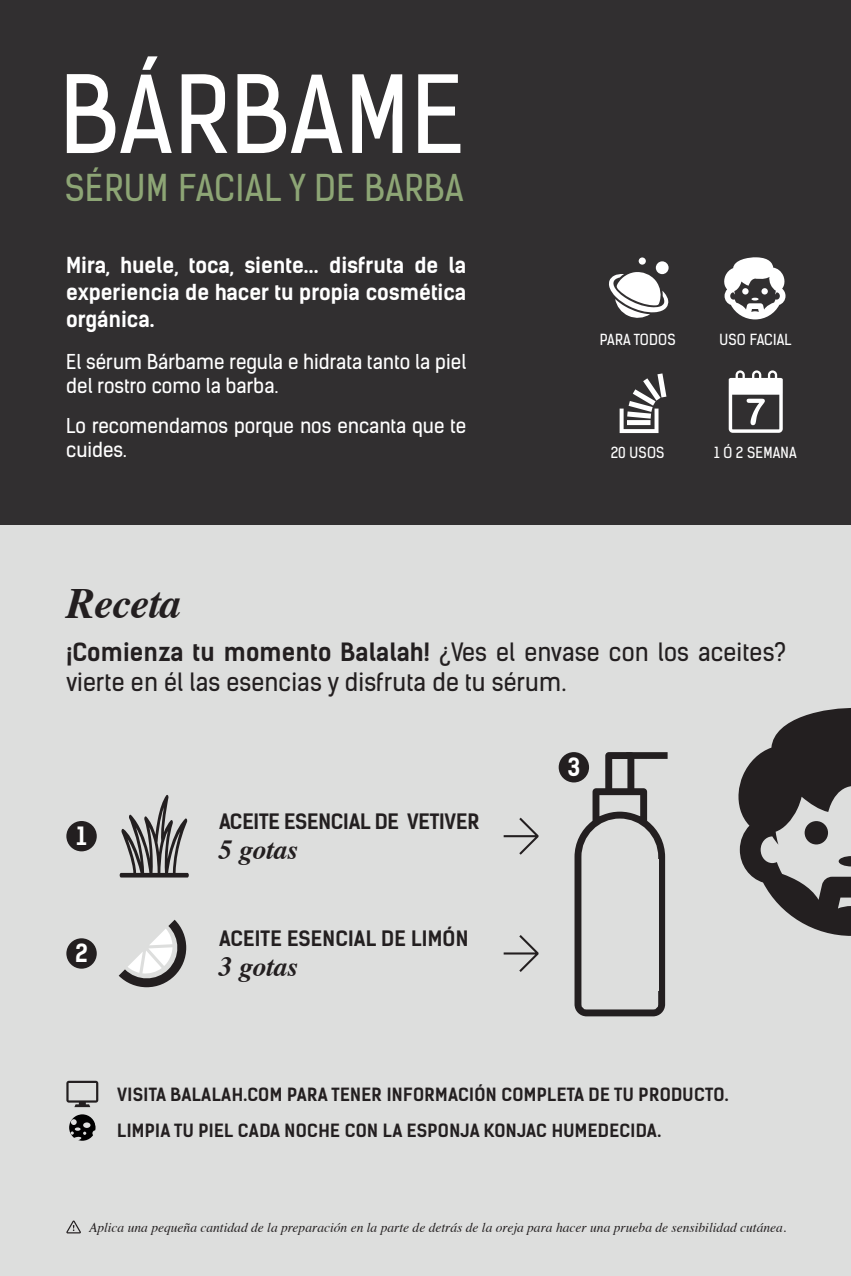
<style>
.page{position:relative;width:851px;height:1276px;background:#fff}
.page>*{position:absolute;margin:0;border:0;box-sizing:border-box;transform-origin:0 0}
.t1{font:101.7px "Kelson Sans";letter-spacing:.02em;color:#fff}
.t2{font:italic 700 43.2px "Times";letter-spacing:-.025em;color:#231f20}
.t3{font:35.1px "Kelson Sans";letter-spacing:.025em;color:#8da575}
.t4{font:italic 700 27.6px "Times";letter-spacing:-.01em;color:#231f20}
.t5{font:24px/30px "Kelson Sans";letter-spacing:.005em;color:#231f20}
.t6{font:700 24px "Kelson Sans";color:#fff}
.t7{font:700 21px/27px "Kelson Sans";letter-spacing:-.005em;color:#fff;text-align:justify}
.t8{font:700 20.4px "Kelson Sans";letter-spacing:-.01em;color:#231f20}
.t9{font:700 20.4px "Kelson Sans";letter-spacing:.01em;color:#231f20}
.t10{font:19.5px/24px "Kelson Sans";color:#fff}
.t11{font:700 17.4px "Kelson Sans";letter-spacing:.02em;color:#231f20}
.t12{font:14.7px "Kelson Sans";letter-spacing:.015em;color:#fff}
.t13{font:italic 13.5px "Times";color:#231f20}
.s1{font-weight:700}
</style>
<div class="page">
<div style="left:0;top:522px;width:850px;height:754px;background:#dddedd"></div>
<div style="left:0;top:0;width:850px;height:524px;background:#312f30"></div>
<svg style="left:728px;top:370px;width:54px;height:63px"></svg>
<svg style="left:619px;top:373px;width:47px;height:60px"></svg>
<svg style="left:609px;top:271px;width:59px;height:47px"></svg>
<div style="left:655px;top:261px;width:13px;height:13px;background:#fff;border-radius:50%"></div>
<div style="left:638px;top:257px;width:7px;height:8px;background:#fff;border-radius:50%"></div>
<svg style="left:66px;top:1220px;width:15px;height:13px"></svg>
<svg style="left:724px;top:257px;width:61px;height:62px"></svg>
<svg style="left:566px;top:752px;width:102px;height:265px"></svg>
<div style="left:629px;top:859px;width:29px;height:132px;background:#dddedd"></div>
<svg style="left:738px;top:708px;width:112px;height:228px"></svg>
<div style="left:558px;top:752px;width:31px;height:30px;background:#231f20;border-radius:50%"></div>
<svg style="left:69px;top:1114px;width:26px;height:26px"></svg>
<svg style="left:66px;top:1080px;width:32px;height:27px"></svg>
<div style="left:66px;top:821px;width:31px;height:30px;background:#231f20;border-radius:50%"></div>
<svg style="left:120px;top:795px;width:69px;height:82px"></svg>
<svg style="left:503px;top:817px;width:35px;height:37px"></svg>
<div style="left:66px;top:938px;width:31px;height:30px;background:#231f20;border-radius:50%"></div>
<svg style="left:119px;top:919px;width:67px;height:68px"></svg>
<svg style="left:503px;top:935px;width:35px;height:37px"></svg>
<div style="left:626px;top:752px;width:41px;height:7px;background:#231f20"></div>
<p class="t1" style="left:61px;top:52px;width:405px">BÁRBAME</p>
<p class="t3" style="left:65px;top:166px;width:400px">SÉRUM FACIAL Y DE BARBA</p>
<p class="t7" style="left:66px;top:252px;width:401px">Mira, huele, toca, siente… disfruta de la experiencia de hacer tu propia cosmética orgánica.</p>
<p class="t10" style="left:66px;top:350px;width:401px">El sérum Bárbame regula e hidrata tanto la piel del rostro como la barba.</p>
<p class="t10" style="left:66px;top:414px;width:401px">Lo recomendamos porque nos encanta que te cuides.</p>
<p class="t12" style="left:599px;top:331px;width:77px">PARA TODOS</p>
<p class="t12" style="left:719px;top:331px;width:74px">USO FACIAL</p>
<p class="t12" style="left:610px;top:443px;width:55px">20 USOS</p>
<p class="t12" style="left:714px;top:443px;width:84px">1 Ó 2 SEMANA</p>
<p class="t2" style="left:66px;top:563px;width:116px">Receta</p>
<p class="t5" style="left:66px;top:637px;width:721px"><span class="s1">¡Comienza tu momento Balalah!</span> ¿Ves el envase con los aceites? vierte en él las esencias y disfruta de tu sérum.</p>
<p class="t6" style="left:76px;top:821px;width:12px">1</p>
<p class="t6" style="left:75px;top:939px;width:14px">2</p>
<p class="t8" style="left:219px;top:809px;width:262px">ACEITE ESENCIAL DE VETIVER</p>
<p class="t4" style="left:219px;top:823px;width:80px">5 gotas</p>
<p class="t9" style="left:219px;top:926px;width:251px">ACEITE ESENCIAL DE LIMÓN</p>
<p class="t4" style="left:219px;top:940px;width:80px">3 gotas</p>
<p class="t6" style="left:567px;top:752px;width:14px">3</p>
<p class="t11" style="left:117px;top:1083px;width:613px">VISITA BALALAH.COM PARA TENER INFORMACIÓN COMPLETA DE TU PRODUCTO.</p>
<p class="t11" style="left:117px;top:1119px;width:545px">LIMPIA TU PIEL CADA NOCHE CON LA ESPONJA KONJAC HUMEDECIDA.</p>
<p class="t13" style="left:89px;top:1216px;width:698px">Aplica una pequeña cantidad de la preparación en la parte de detrás de la oreja para hacer una prueba de sensibilidad cutánea.</p>
</div>
